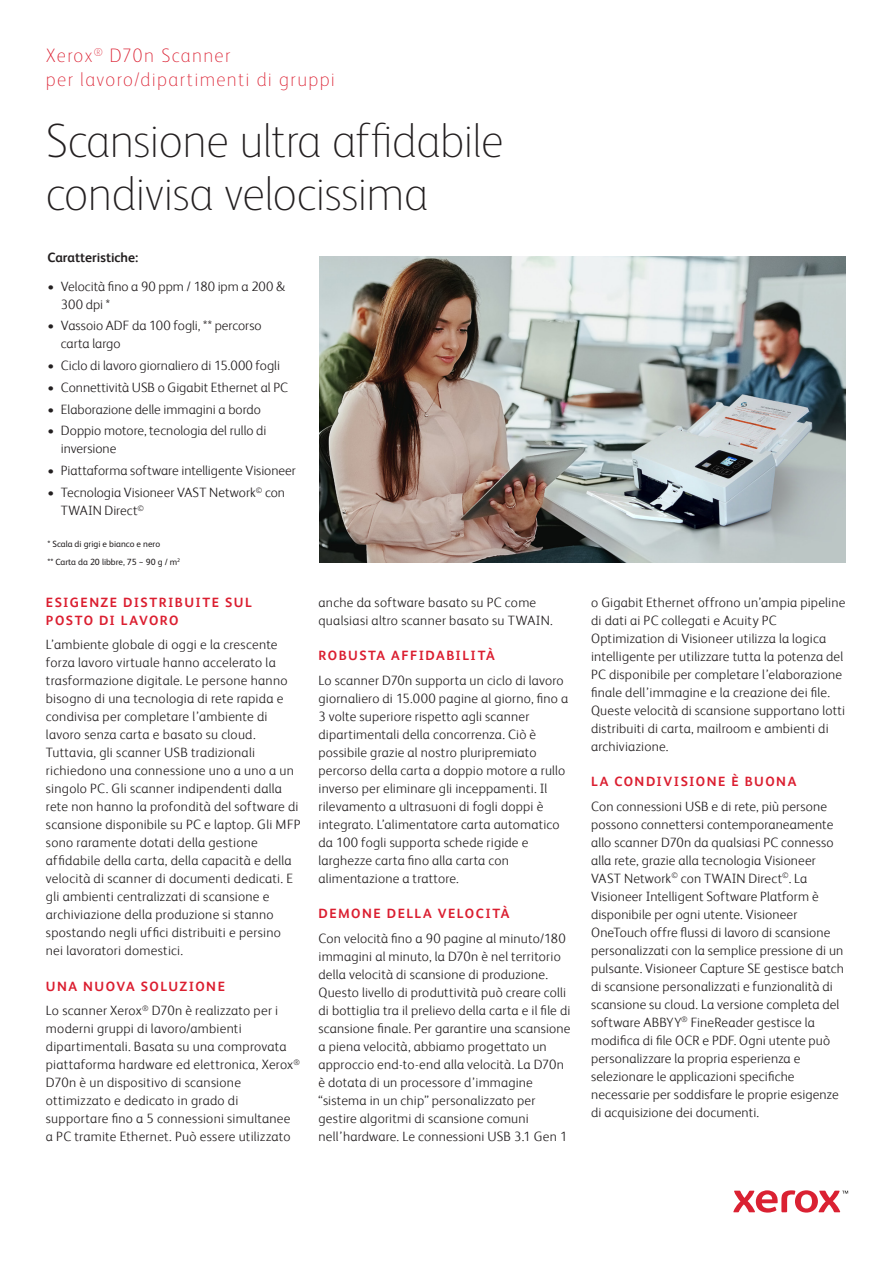
<style>
.page{position:relative;width:893px;height:1263px;background:#fff}
.page>*{position:absolute;margin:0;border:0;box-sizing:border-box;transform-origin:0 0}
.Page_Title{font:100 48px/52.5px "Xerox Sans";letter-spacing:-.015em;color:#231f20}
.Business_Segment{font:100 19.5px/24px "Xerox Sans";letter-spacing:.07em;color:#db1e30}
.Body_Text{font:300 13.5px/18px "Xerox Sans";letter-spacing:.015em;color:#231f20}
.Body_Subhead{font:700 13.5px/18px "Xerox Sans";letter-spacing:.11em;color:#db1e30}
.Body_Text-2{font:700 13.5px "Xerox Sans";color:#231f20}
.Legal_text{font:9px "Xerox Sans";color:#231f20}
</style>
<div class="page">
<svg style="left:733px;top:1190px;width:115px;height:22px"></svg>
<img style="left:319px;top:256px;width:527px;height:306px">
<p class="Business_Segment" style="left:46px;top:43px;width:291px">Xerox<sup>®</sup> D70n Scanner<br>per lavoro/dipartimenti di gruppi</p>
<p class="Page_Title" style="left:46px;top:112px;width:459px">Scansione ultra affidabile condivisa velocissima</p>
<p class="Body_Text-2" style="left:47px;top:248px;width:92px">Caratteristiche:</p>
<p class="Body_Text" style="left:61px;top:276px;width:226px;text-indent:-14px">• Velocità fino a 90 ppm / 180 ipm a 200 &amp;<br>300 dpi *</p>
<p class="Body_Text" style="left:61px;top:316px;width:202px;text-indent:-14px">• Vassoio ADF da 100 fogli, ** percorso carta largo</p>
<p class="Body_Text" style="left:47px;top:356px;width:234px">• Ciclo di lavoro giornaliero di 15.000 fogli</p>
<p class="Body_Text" style="left:47px;top:378px;width:242px">• Connettività USB o Gigabit Ethernet al PC</p>
<p class="Body_Text" style="left:47px;top:399px;width:215px">• Elaborazione delle immagini a bordo</p>
<p class="Body_Text" style="left:61px;top:421px;width:207px;text-indent:-14px">• Doppio motore, tecnologia del rullo di inversione</p>
<p class="Body_Text" style="left:47px;top:461px;width:250px">• Piattaforma software intelligente Visioneer</p>
<p class="Body_Text" style="left:61px;top:483px;width:226px;text-indent:-14px">• Tecnologia Visioneer VAST Network<sup>©</sup> con<br>TWAIN Direct<sup>©</sup></p>
<p class="Legal_text" style="left:47px;top:538px;width:114px">* Scala di grigi e bianco e nero</p>
<p class="Legal_text" style="left:47px;top:555px;width:134px">** Carta da 20 libbre, 75 ~ 90 g / m<sup>2</sup></p>
<p class="Body_Subhead" style="left:46px;top:592px;width:207px">ESIGENZE DISTRIBUITE SUL<br>POSTO DI LAVORO</p>
<p class="Body_Text" style="left:46px;top:635px;width:256px">L’ambiente globale di oggi e la crescente forza lavoro virtuale hanno accelerato la trasformazione digitale. Le persone hanno bisogno di una tecnologia di rete rapida e condivisa per completare l’ambiente di lavoro senza carta e basato su cloud.<br>Tuttavia, gli scanner USB tradizionali richiedono una connessione uno a uno a un singolo PC. Gli scanner indipendenti dalla rete non hanno la profondità del software di scansione disponibile su PC e laptop. Gli MFP sono raramente dotati della gestione affidabile della carta, della capacità e della velocità di scanner di documenti dedicati. E gli ambienti centralizzati di scansione e archiviazione della produzione si stanno spostando negli uffici distribuiti e persino nei lavoratori domestici.</p>
<p class="Body_Subhead" style="left:46px;top:976px;width:180px">UNA NUOVA SOLUZIONE</p>
<p class="Body_Text" style="left:46px;top:1001px;width:256px">Lo scanner Xerox<sup>®</sup> D70n è realizzato per i moderni gruppi di lavoro/ambienti dipartimentali. Basata su una comprovata piattaforma hardware ed elettronica, Xerox<sup>® </sup>D70n è un dispositivo di scansione ottimizzato e dedicato in grado di supportare fino a 5 connessioni simultanee a PC tramite Ethernet. Può essere utilizzato</p>
<p class="Body_Text" style="left:319px;top:592px;width:236px">anche da software basato su PC come qualsiasi altro scanner basato su TWAIN.</p>
<p class="Body_Subhead" style="left:319px;top:646px;width:178px">ROBUSTA AFFIDABILITÀ</p>
<p class="Body_Text" style="left:319px;top:670px;width:251px">Lo scanner D70n supporta un ciclo di lavoro giornaliero di 15.000 pagine al giorno, fino a 3 volte superiore rispetto agli scanner dipartimentali della concorrenza. Ciò è possibile grazie al nostro pluripremiato percorso della carta a doppio motore a rullo inverso per eliminare gli inceppamenti. Il rilevamento a ultrasuoni di fogli doppi è integrato. L’alimentatore carta automatico da 100 fogli supporta schede rigide e larghezze carta fino alla carta con alimentazione a trattore.</p>
<p class="Body_Subhead" style="left:319px;top:904px;width:193px">DEMONE DELLA VELOCITÀ</p>
<p class="Body_Text" style="left:319px;top:928px;width:254px">Con velocità fino a 90 pagine al minuto/180 immagini al minuto, la D70n è nel territorio della velocità di scansione di produzione.<br>Questo livello di produttività può creare colli di bottiglia tra il prelievo della carta e il file di scansione finale. Per garantire una scansione a piena velocità, abbiamo progettato un approccio end-to-end alla velocità. La D70n è dotata di un processore d’immagine “sistema in un chip” personalizzato per gestire algoritmi di scansione comuni nell’hardware. Le connessioni USB 3.1 Gen 1</p>
<p class="Body_Text" style="left:591px;top:592px;width:256px">o Gigabit Ethernet offrono un’ampia pipeline di dati ai PC collegati e Acuity PC Optimization di Visioneer utilizza la logica intelligente per utilizzare tutta la potenza del PC disponibile per completare l’elaborazione finale dell’immagine e la creazione dei file.<br>Queste velocità di scansione supportano lotti distribuiti di carta, mailroom e ambienti di archiviazione.</p>
<p class="Body_Subhead" style="left:591px;top:772px;width:207px">LA CONDIVISIONE È BUONA</p>
<p class="Body_Text" style="left:591px;top:796px;width:254px">Con connessioni USB e di rete, più persone possono connettersi contemporaneamente allo scanner D70n da qualsiasi PC connesso alla rete, grazie alla tecnologia Visioneer VAST Network<sup>©</sup> con TWAIN Direct<sup>©</sup>. La Visioneer Intelligent Software Platform è disponibile per ogni utente. Visioneer OneTouch offre flussi di lavoro di scansione personalizzati con la semplice pressione di un pulsante. Visioneer Capture SE gestisce batch di scansione personalizzati e funzionalità di scansione su cloud. La versione completa del software ABBYY<sup>®</sup> FineReader gestisce la modifica di file OCR e PDF. Ogni utente può personalizzare la propria esperienza e selezionare le applicazioni specifiche necessarie per soddisfare le proprie esigenze di acquisizione dei documenti.</p>
</div>
